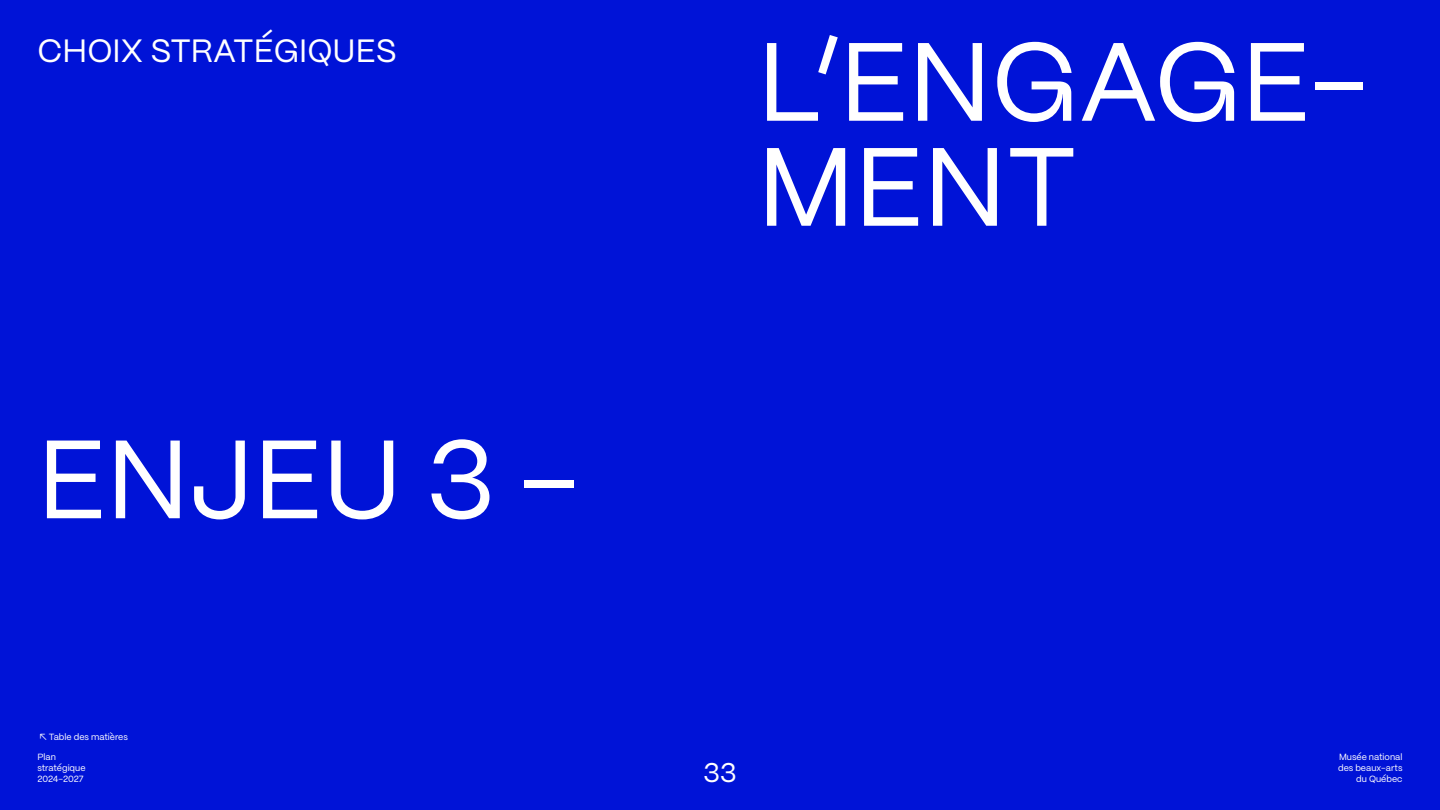
<style>
.page{position:relative;width:1440px;height:810px;background:#0013d7}
.page>*{position:absolute;margin:0;border:0;box-sizing:border-box;transform-origin:0 0}
.ENJEUX{font:111px/105px "PP Mori";color:#fff}
.TItre_section_-_NON_POUR_TOC{font:32.25px "PP Mori";color:#fff}
.t1{font:27px "PP Mori";color:#fff}
.t2{font:9px/10.8px "PP Mori";color:#fff}
</style>
<div class="page">
<p class="TItre_section_-_NON_POUR_TOC" style="left:38px;top:23px;width:361px">CHOIX STRATÉGIQUES</p>
<p class="ENJEUX" style="left:38px;top:420px;width:543px">ENJEU 3 –</p>
<p class="t2" style="left:40px;top:731px;width:90px">↖ Table des matières</p>
<p class="ENJEUX" style="left:758px;top:23px;width:612px">L’ENGAGE-<br>MENT</p>
<p class="t2" style="left:38px;top:751px;width:50px">Plan stratégique<br>2024-2027</p>
<p class="t2" style="left:1338px;top:751px;width:66px;text-align:right">Musée national des beaux-arts du Québec</p>
<h3 class="t1" style="left:704px;top:749px;width:34px">33</h3>
</div>
